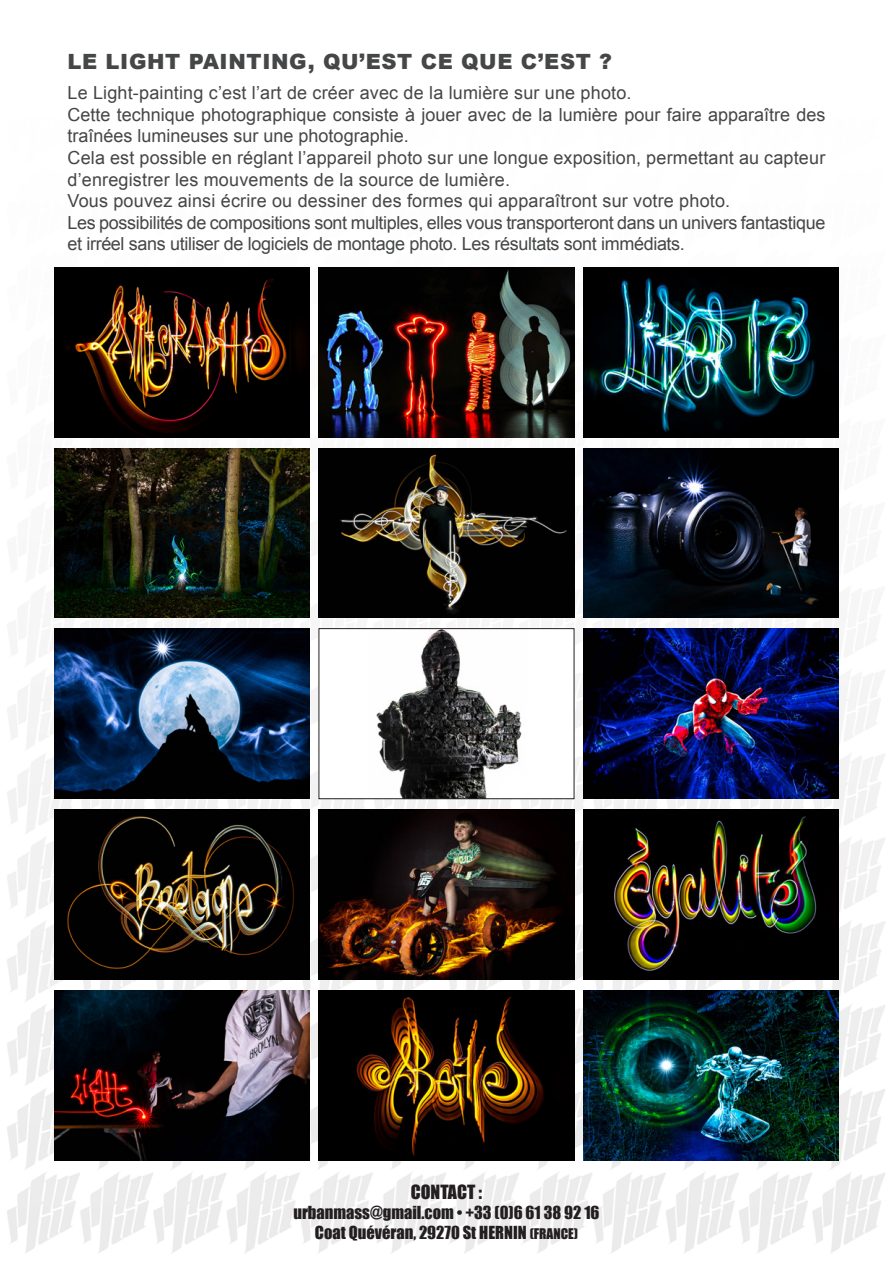
<style>
.page{position:relative;width:893px;height:1263px;background:#fff}
.page>*{position:absolute;margin:0;border:0;box-sizing:border-box;transform-origin:0 0}
.t1{font:900 21px "Arial";letter-spacing:.03em;color:#454647}
.t2{font:18px/21.6px "Arial";color:#454647}
.t3{font:18px/21.6px "Arial";letter-spacing:-.02em;color:#454647}
.t4{font:18px "Impact";color:#231f20}
.t5{font:16.5px "Impact";color:#231f20}
.s1{font-size:13.5px}
</style>
<div class="page">
<img style="left:7px;top:267px;width:878px;height:986px">
<img style="left:54px;top:267px;width:255px;height:170px">
<img style="left:54px;top:448px;width:255px;height:170px">
<img style="left:54px;top:629px;width:255px;height:170px">
<img style="left:54px;top:809px;width:255px;height:170px">
<img style="left:54px;top:990px;width:255px;height:170px">
<img style="left:319px;top:267px;width:255px;height:170px">
<img style="left:319px;top:448px;width:255px;height:170px">
<img style="left:321px;top:630px;width:251px;height:167px">
<div style="left:319px;top:628px;width:255px;height:171px;border:1px solid #231f20"></div>
<img style="left:319px;top:809px;width:255px;height:170px">
<img style="left:319px;top:990px;width:255px;height:170px">
<img style="left:584px;top:267px;width:255px;height:170px">
<img style="left:584px;top:448px;width:255px;height:170px">
<img style="left:584px;top:629px;width:255px;height:170px">
<img style="left:584px;top:809px;width:255px;height:170px">
<img style="left:584px;top:990px;width:255px;height:170px">
<p class="t1" style="left:68px;top:46px;width:546px">LE LIGHT PAINTING, QU’EST CE QUE C’EST ?</p>
<p class="t2" style="left:68px;top:82px;width:566px">Le Light-painting c’est l’art de créer avec de la lumière sur une photo.</p>
<p class="t2" style="left:68px;top:104px;width:759px">Cette technique photographique consiste à jouer avec de la lumière pour faire apparaître des traînées lumineuses sur une photographie.</p>
<p class="t2" style="left:68px;top:147px;width:759px">Cela est possible en réglant l’appareil photo sur une longue exposition, permettant au capteur d’enregistrer les mouvements de la source de lumière.</p>
<p class="t2" style="left:68px;top:190px;width:664px">Vous pouvez ainsi écrire ou dessiner des formes qui apparaîtront sur votre photo.</p>
<p class="t3" style="left:68px;top:212px;width:759px">Les possibilités de compositions sont multiples, elles vous transporteront dans un univers fantastique et irréel sans utiliser de logiciels de montage photo. Les résultats sont immédiats.</p>
<p class="t4" style="left:411px;top:1178px;width:73px">CONTACT :</p>
<p class="t5" style="left:293px;top:1199px;width:308px">urbanmass@gmail.com • +33 (0)6 61 38 92 16</p>
<p class="t5" style="left:315px;top:1219px;width:265px">Coat Quévéran, 29270 St HERNIN <span class="s1">(FRANCE)</span></p>
</div>
